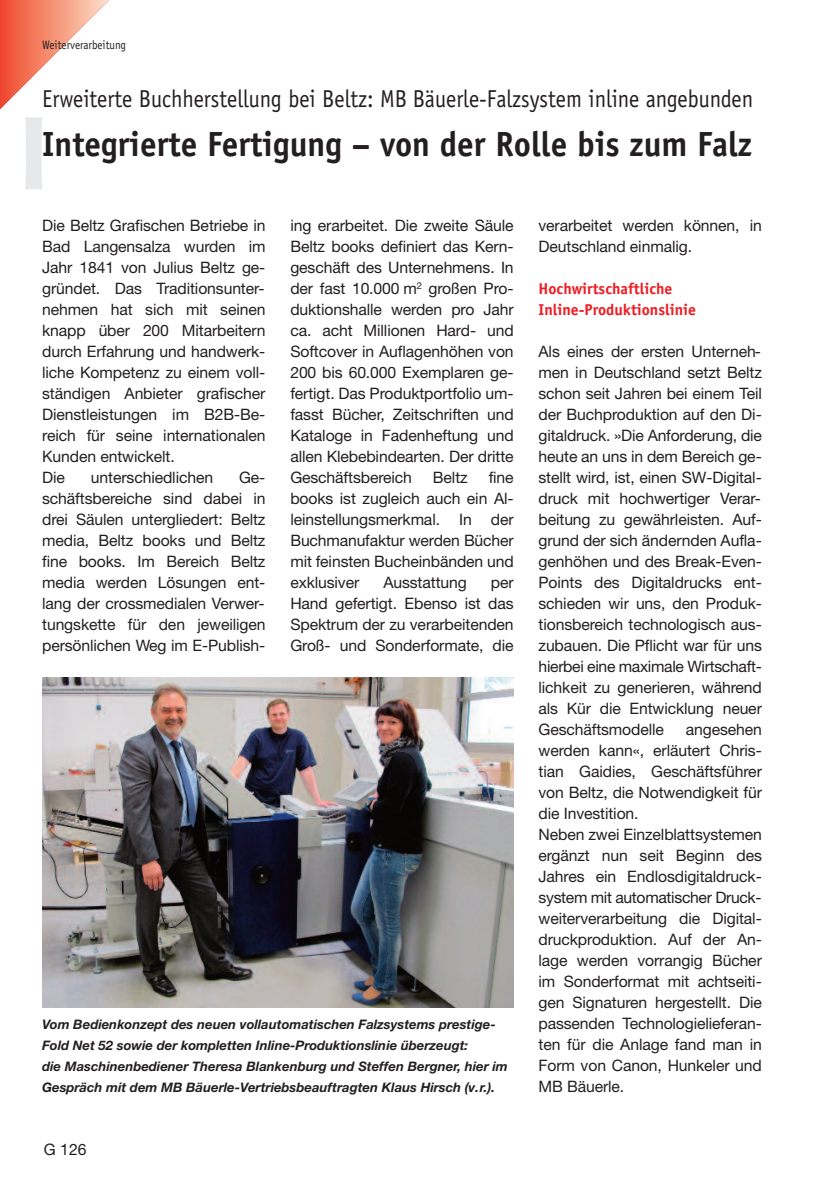
<style>
.page{position:relative;width:819px;height:1191px;background:#fff}
.page>*{position:absolute;margin:0;border:0;box-sizing:border-box;transform-origin:0 0}
.t1{font:700 105px "Optima";color:#e7e8e9}
.t2{font:700 35px "Officina Sans";color:#231f20;scale:.95 1}
.t3{font:24.5px "Officina Sans";color:#231f20;scale:.9 1}
.t4{font:15.75px/21px "Helvetica Neue LT Std";letter-spacing:-.01em;color:#231f20;text-align:justify}
.t5{font:700 15.75px/21px "Officina Sans";color:#ee1d23}
.t6{font:italic 700 13.12px/21px "Helvetica Neue LT Std";color:#231f20}
.t7{font:12.25px "Officina Sans";color:#231f20;scale:.9 1}
</style>
<div class="page">
<svg style="left:0;top:0;width:109px;height:109px"></svg>
<img style="left:42px;top:677px;width:471px;height:330px">
<p class="t7" style="left:42px;top:40px;width:95px">Weiterverarbeitung</p>
<h3 class="t3" style="left:42px;top:89px;width:791px">Erweiterte Buchherstellung bei Beltz: MB Bäuerle-Falzsystem inline angebunden</h3>
<h2 class="t2" style="left:42px;top:131px;width:748px">Integrierte Fertigung – von der Rolle bis zum Falz</h2>
<h1 class="t1" style="left:16px;top:111px;width:36px">I</h1>
<p class="t4" style="left:42px;top:216px;width:225px;text-align:left">Die Beltz Grafischen Betriebe in<br>Bad Langensalza wurden im<br>Jahr 1841 von Julius Beltz ge&shy;gründet. Das Traditionsunter&shy;nehmen hat sich mit seinen knapp über 200 Mitarbeitern durch Erfahrung und handwerk&shy;liche Kompetenz zu einem voll&shy;ständigen Anbieter grafischer<br>Dienstleistungen im B2B-Be&shy;reich für seine internationalen<br>Kunden entwickelt.<br>Die</p>
<p class="t4" style="left:42px;top:468px;width:225px;text-indent:197px">Ge&shy;schäftsbereiche sind dabei in drei Säulen untergliedert: Beltz media, Beltz books und Beltz fine books. Im Bereich Beltz media werden Lösungen ent&shy;lang der crossmedialen Verwer&shy;tungskette für den jeweiligen persönlichen Weg im E-Publish-</p>
<p class="t4" style="left:91px;top:468px;width:124px">unterschiedlichen</p>
<p class="t4" style="left:290px;top:216px;width:225px">ing erarbeitet. Die zweite Säule Beltz books definiert das Kern&shy;geschäft des Unternehmens. In der fast 10.000 m<sup>2</sup> großen Pro&shy;duktionshalle werden pro Jahr ca. acht Millionen Hard- und Softcover in Auflagenhöhen von 200 bis 60.000 Exemplaren ge&shy;fertigt. Das Produktportfolio um&shy;fasst Bücher, Zeitschriften und Kataloge in Fadenheftung und allen Klebebindearten. Der dritte Geschäftsbereich</p>
<p class="t4" style="left:290px;top:468px;width:225px;text-indent:198px">fine books ist zugleich auch ein Al&shy;leinstellungsmerkmal. In der Buchmanufaktur werden Bücher mit feinsten Bucheinbänden und exklusiver</p>
<p class="t4" style="left:433px;top:468px;width:36px">Beltz</p>
<p class="t4" style="left:383px;top:573px;width:85px">Ausstattung</p>
<p class="t4" style="left:290px;top:573px;width:225px;text-indent:200px">per Hand gefertigt. Ebenso ist das Spektrum der zu verarbeitenden Groß- und Sonderformate, die</p>
<p class="t6" style="left:42px;top:1015px;width:467px">Vom Bedienkonzept des neuen vollautomatischen Falzsystems prestige-Fold Net 52 sowie der kompletten Inline-Produktionslinie überzeugt:<br>die Maschinenbediener Theresa Blankenburg und Steffen Bergner, hier im Gespräch mit dem MB Bäuerle-Vertriebsbeauftragten Klaus Hirsch (v.r.).</p>
<p class="t4" style="left:44px;top:1140px;width:44px">G 126</p>
<p class="t4" style="left:538px;top:216px;width:225px">verarbeitet werden können, in<br>Deutschland einmalig.</p>
<p class="t5" style="left:538px;top:279px;width:159px">Hochwirtschaftliche<br>Inline-Produktionslinie</p>
<p class="t4" style="left:538px;top:342px;width:225px">Als eines der ersten Unterneh&shy;men in Deutschland setzt Beltz schon seit Jahren bei einem Teil der Buchproduktion auf den Di&shy;gitaldruck. »Die Anforderung, die heute an uns in dem Bereich ge&shy;stellt wird, ist, einen SW-Digital&shy;druck mit hochwertiger Verar&shy;beitung zu gewährleisten. Auf&shy;grund der sich ändernden Aufla&shy;genhöhen und des Break-Even-Points des Digitaldrucks ent&shy;schieden wir uns, den Produk&shy;tionsbereich technologisch aus&shy;zubauen. Die Pflicht war für uns hierbei eine maximale Wirtschaft&shy;lichkeit zu generieren, während als Kür die Entwicklung neuer Geschäftsmodelle</p>
<p class="t4" style="left:538px;top:720px;width:225px;text-align:left;text-indent:147px">angesehen werden kann«, erläutert Chris&shy;tian Gaidies, Geschäftsführer von Beltz, die Notwendigkeit für die Investition.<br>Neben zwei Einzelblattsystemen ergänzt nun seit Beginn des<br>Jahres ein Endlosdigitaldruck&shy;system mit automatischer Druck&shy;weiterverarbeitung die Digital&shy;druckproduktion. Auf der An&shy;lage werden vorrangig Bücher im Sonderformat mit achtseiti&shy;gen Signaturen hergestellt. Die passenden Technologielieferan&shy;ten für die Anlage fand man in<br>Form von Canon, Hunkeler und<br>MB Bäuerle.</p>
</div>
